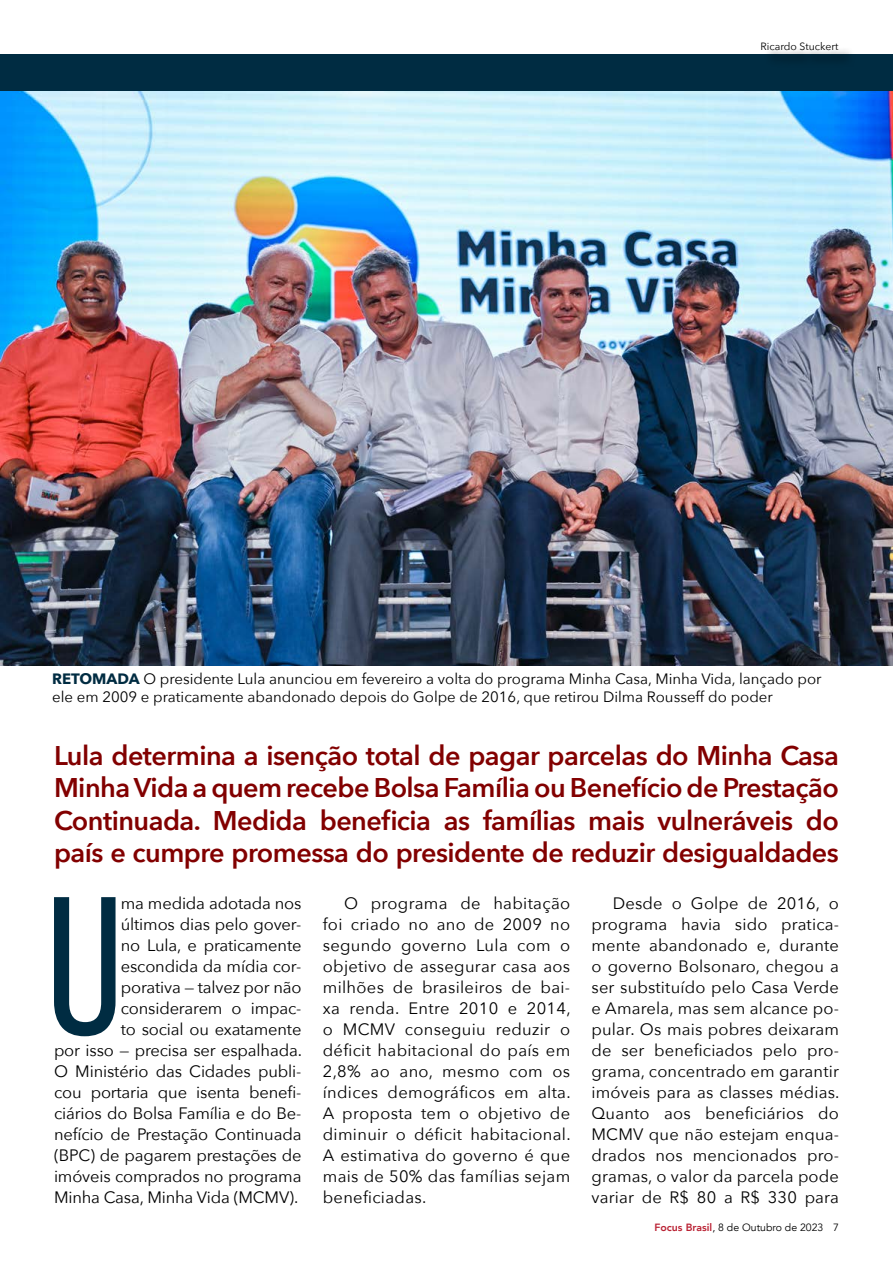
<style>
.page{position:relative;width:893px;height:1263px;background:#fff}
.page>*{position:absolute;margin:0;border:0;box-sizing:border-box;transform-origin:0 0}
.t1{font:196.5px "Bebas Neue";color:#002c42}
.t2{font:600 27px/32.4px "Avenir Next";letter-spacing:-.02em;color:#820000;text-align:justify}
.t3{font:16.5px/21px "Avenir Next";letter-spacing:-.01em;color:#000;text-align:justify}
.t4{font:15px/18px "Avenir Next";color:#000}
.t5{font:10.5px "Avenir";color:#000}
.t6{font:10.5px "Avenir Next";color:#000}
.s1{font-weight:700;color:#002c42}
.s2{font-weight:800;color:#ba2234}
</style>
<div class="page">
<img style="left:0;top:90px;width:893px;height:575px">
<div style="left:0;top:54px;width:893px;height:36px;background:#002c42"></div>
<div style="left:764px;top:45px;width:92px;height:24px;background:#000;opacity:.75"></div>
<p class="t6" style="left:760px;top:37px;width:79px">Ricardo Stuckert</p>
<p class="t4" style="left:52px;top:669px;width:771px"><span class="s1">RETOMADA</span> O presidente Lula anunciou em fevereiro a volta do programa Minha Casa, Minha Vida, lançado por ele em 2009 e praticamente abandonado depois do Golpe de 2016, que retirou Dilma Rousseff do poder</p>
<p class="t2" style="left:54px;top:739px;width:786px">Lula determina a isenção total de pagar parcelas do Minha Casa Minha Vida a quem recebe Bolsa Família ou Benefício de Prestação Continuada. Medida beneficia as famílias mais vulneráveis do país e cumpre promessa do presidente de reduzir desigualdades</p>
<p class="t3" style="left:54px;top:892px;width:249px;text-align:right">ma medida adotada nos<br>últimos dias pelo gover-<br>no Lula, e praticamente escondida da mídia cor-<br>porativa — talvez por não considerarem o impac-<br>to social ou exatamente<br>por isso — precisa ser espalhada.<br>O Ministério das Cidades publi&shy;cou portaria que isenta benefi&shy;ciários do Bolsa Família e do Be&shy;nefício de Prestação Continuada (BPC) de pagarem prestações de imóveis comprados no programa<br>Minha Casa, Minha Vida (MCMV).</p>
<p class="t3" style="left:323px;top:892px;width:249px;text-indent:21px">O programa de habitação foi criado no ano de 2009 no segundo governo Lula com o objetivo de assegurar casa aos milhões de brasileiros de bai&shy;xa renda. Entre 2010 e 2014, o MCMV conseguiu reduzir o déficit habitacional do país em 2,8% ao ano, mesmo com os índices demográficos em alta.<br>A proposta tem o objetivo de diminuir o déficit habitacional.<br>A estimativa do governo é que mais de 50% das famílias sejam beneficiadas.</p>
<p class="t3" style="left:591px;top:892px;width:249px;text-indent:21px">Desde o Golpe de 2016, o programa havia sido pratica&shy;mente abandonado e, durante o governo Bolsonaro, chegou a ser substituído pelo Casa Verde e Amarela, mas sem alcance po&shy;pular. Os mais pobres deixaram de ser beneficiados pelo pro&shy;grama, concentrado em garantir imóveis para as classes médias.<br>Quanto aos beneficiários do MCMV que não estejam enqua&shy;drados nos mencionados pro&shy;gramas, o valor da parcela pode variar de R$ 80 a R$ 330 para</p>
<h1 class="t1" style="left:47px;top:860px;width:78px">U</h1>
<p class="t5" style="left:654px;top:1221px;width:186px"><span class="s2">Focus Brasil</span>, 8 de Outubro de 2023 7</p>
</div>
